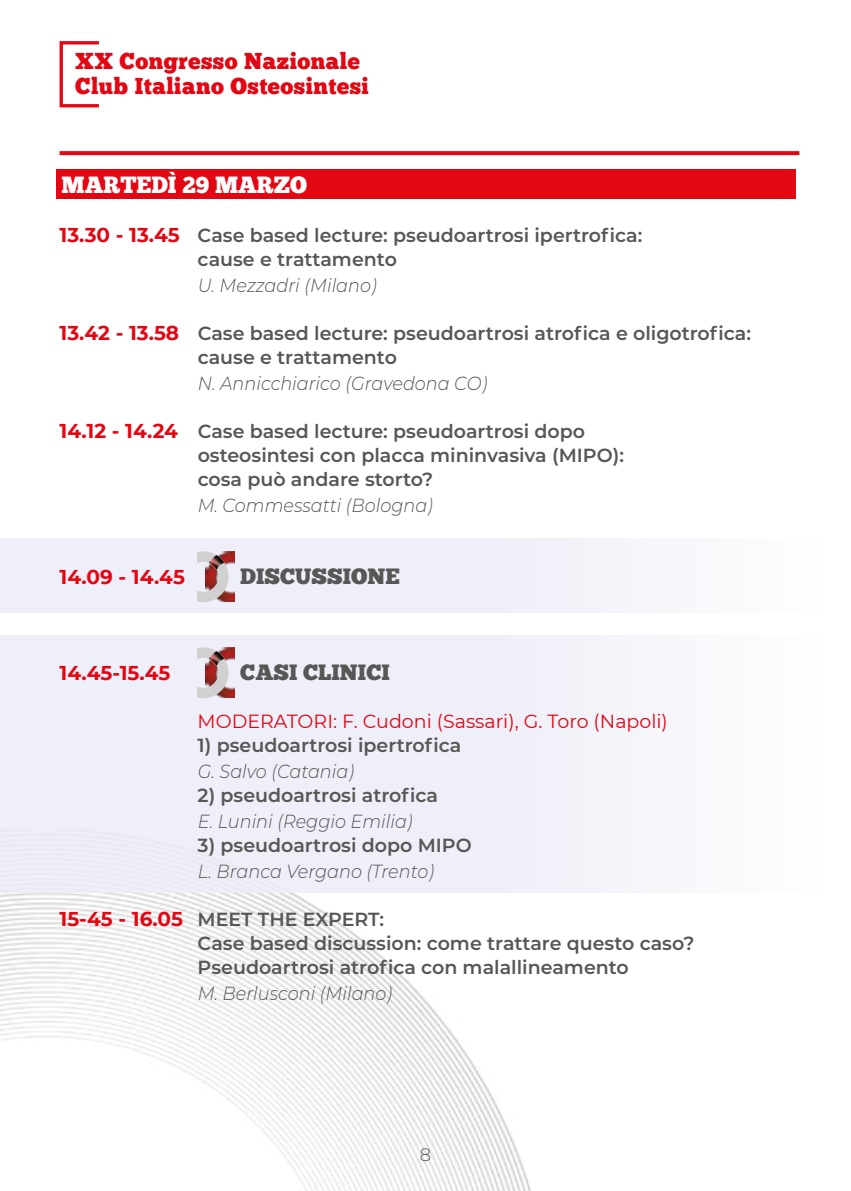
<style>
.page{position:relative;width:851px;height:1191px;background:#fff}
.page>*{position:absolute;margin:0;border:0;box-sizing:border-box;transform-origin:0 0}
.t1{font:23.4px "Chunk Five Ex";color:#fff}
.t2{font:22.8px/24.2px "Chunk Five Ex";letter-spacing:.02em;color:#e30613}
.t3{font:22px "Chunk Five Ex";color:#575756}
.t4{font:700 20px "Montserrat";color:#e30613}
.t5{font:600 19px/24px "Montserrat";color:#575756}
.t6{font:italic 300 19px "Montserrat";color:#575756;scale:.93 1}
.t7{font:19px "Montserrat";color:#e30613}
.t8{font:300 18px "Montserrat";color:#575756}
.s1{font-weight:700;font-size:20px;color:#e30613}
</style>
<div class="page">
<img style="left:0;top:892px;width:550px;height:299px">
<div style="left:0;top:635px;width:850px;height:257px;background:#ecedf7"></div>
<div style="left:0;top:538px;width:850px;height:74px;background:#ecedf7"></div>
<div style="left:60px;top:41px;width:41px;height:66px;border:3px solid #e30613"></div>
<svg style="left:60px;top:151px;width:739px;height:4px;background:#e30d1a"></svg>
<img style="left:229px;top:551px;width:6px;height:51px">
<svg style="left:198px;top:551px;width:31px;height:51px"></svg>
<img style="left:209px;top:555px;width:15px;height:15px">
<img style="left:229px;top:647px;width:6px;height:51px">
<svg style="left:198px;top:647px;width:31px;height:51px"></svg>
<img style="left:209px;top:651px;width:15px;height:15px">
<div style="left:56px;top:170px;width:739px;height:29px;background:#e30613"></div>
<p class="t2" style="left:75px;top:49px;width:295px">XX Congresso Nazionale<br>Club Italiano Osteosintesi</p>
<p class="t1" style="left:62px;top:167px;width:247px">MARTEDÌ 29 MARZO</p>
<p class="t5" style="left:198px;top:222px;width:446px;text-indent:-138px"><span class="s1">13.30 - 13.45</span> Case based lecture: pseudoartrosi ipertrofica: cause e trattamento</p>
<p class="t6" style="left:198px;top:272px;width:194px">U. Mezzadri (Milano)</p>
<p class="t5" style="left:198px;top:320px;width:555px;text-indent:-138px"><span class="s1">13.42 - 13.58</span> Case based lecture: pseudoartrosi atrofica e oligotrofica: cause e trattamento</p>
<p class="t6" style="left:198px;top:370px;width:313px">N. Annicchiarico (Gravedona CO)</p>
<p class="t5" style="left:198px;top:418px;width:428px;text-indent:-138px"><span class="s1">14.12 - 14.24</span> Case based lecture: pseudoartrosi dopo osteosintesi con placca mininvasiva (MIPO): cosa può andare storto?</p>
<p class="t6" style="left:198px;top:492px;width:254px">M. Commessatti (Bologna)</p>
<p class="t4" style="left:60px;top:562px;width:127px">14.09 - 14.45</p>
<p class="t3" style="left:240px;top:559px;width:161px">DISCUSSIONE</p>
<p class="t4" style="left:60px;top:658px;width:112px">14.45-15.45</p>
<p class="t3" style="left:240px;top:655px;width:151px">CASI CLINICI</p>
<p class="t7" style="left:198px;top:708px;width:471px">MODERATORI: F. Cudoni (Sassari), G. Toro (Napoli)</p>
<p class="t5" style="left:198px;top:732px;width:265px">1) pseudoartrosi ipertrofica</p>
<p class="t6" style="left:198px;top:758px;width:170px">G. Salvo (Catania)</p>
<p class="t5" style="left:198px;top:782px;width:242px">2) pseudoartrosi atrofica</p>
<p class="t6" style="left:198px;top:808px;width:233px">E. Lunini (Reggio Emilia)</p>
<p class="t5" style="left:198px;top:832px;width:275px">3) pseudoartrosi dopo MIPO</p>
<p class="t6" style="left:198px;top:858px;width:256px">L. Branca Vergano (Trento)</p>
<p class="t5" style="left:198px;top:906px;width:498px;text-indent:-138px"><span class="s1">15-45 - 16.05</span> MEET THE EXPERT:<br>Case based discussion: come trattare questo caso?<br>Pseudoartrosi atrofica con malallineamento</p>
<p class="t6" style="left:198px;top:980px;width:211px">M. Berlusconi (Milano)</p>
<p class="t8" style="left:420px;top:1142px;width:13px">8</p>
</div>
